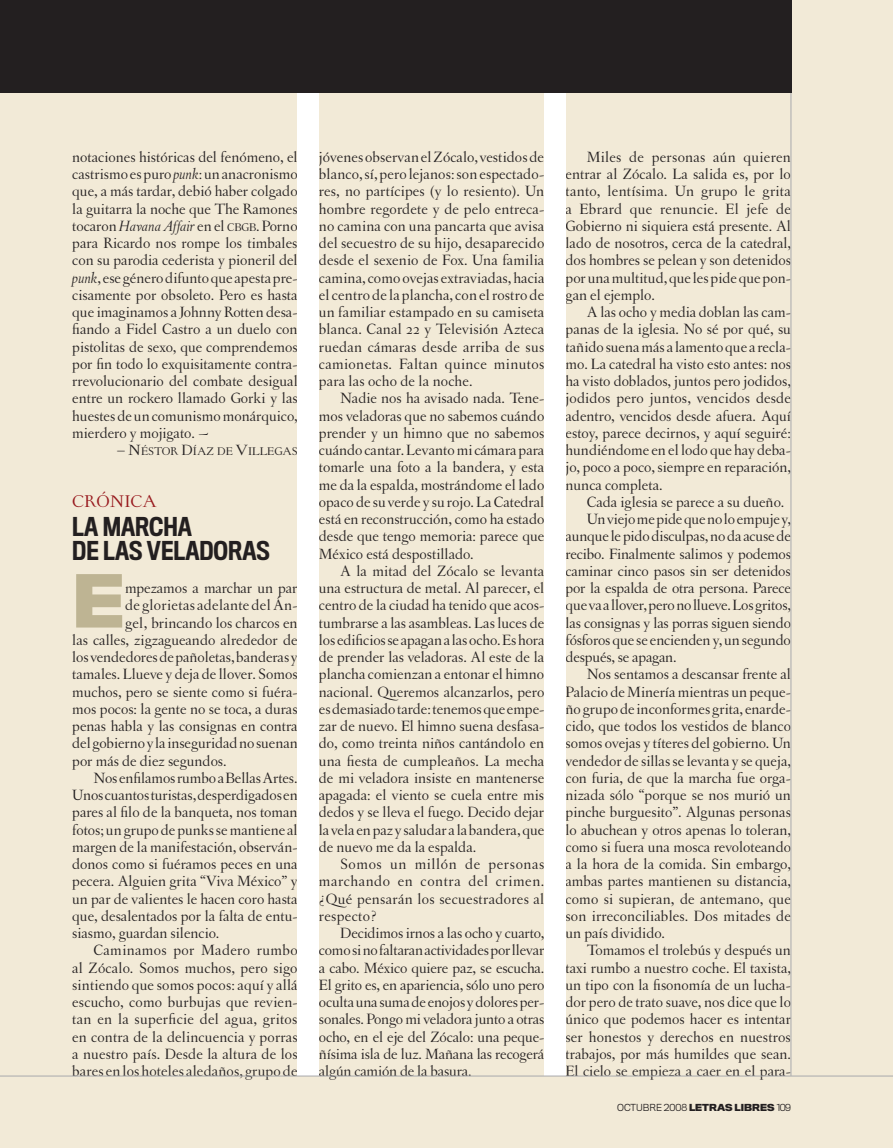
<style>
.page{position:relative;width:893px;height:1148px;background:#f2ead7}
.page>*{position:absolute;margin:0;border:0;box-sizing:border-box;transform-origin:0 0}
.t1{font:700 67.65px "Titling Gothic FB Normal";color:#beb493}
.t2{font:500 24px/24px "Titling Gothic FB Cond";color:#231f20}
.t3{font:18px "Letras Oldstyle Expert";color:#981a1e}
.t4{font:15.75px/17.2px "Letras Oldstyle";color:#231f20;text-align:justify}
.t5{font:15.75px "Letras Oldstyle";letter-spacing:.02em;color:#231f20}
.t6{font:11.85px "Letras Oldstyle Expert";color:#231f20}
.t7{font:300 9px "Titling Gothic FB Normal";color:#231f20}
.s1{font-style:italic}
.s2{font-size:11.85px}
.s3{font-size:15.75px}
.s4{font-weight:700}
</style>
<div class="page">
<hr style="left:791px;top:0;width:1px;height:1076px;background:#a8a9ad">
<div style="left:298px;top:93px;width:21px;height:983px;background:#fff"></div>
<div style="left:544px;top:93px;width:21px;height:983px;background:#fff"></div>
<hr style="left:0;top:1076px;width:893px;height:1px;background:#a8a9ad">
<div style="left:0;top:0;width:791px;height:93px;background:#231f20"></div>
<p class="t4" style="left:72px;top:148px;width:227px">notaciones históricas del fenómeno, el castrismo es puro <span class="s1">punk</span>: un anacronismo que, a más tardar, debió haber colgado la guitarra la noche que The Ramones tocaron <span class="s1">Havana Affair</span> en el <span class="s2">cbgb</span>. Porno para Ricardo nos rompe los timbales con su parodia cederista y pioneril del <span class="s1">punk</span>, ese género difunto que apesta pre&shy;cisamente por obsoleto. Pero es hasta que imaginamos a Johnny Rotten desa&shy;fiando a Fidel Castro a un duelo con pistolitas de sexo, que comprendemos por fin todo lo exquisitamente contra&shy;rrevolucionario del combate desigual entre un rockero llamado Gorki y las huestes de un comunismo monárquico, mierdero y mojigato. ~</p>
<p class="t6" style="left:117px;top:445px;width:182px"><span class="s3">– N</span>ÉSTOR <span class="s3">D</span>ÍAZ DE <span class="s3">V</span>ILLEGAS</p>
<p class="t3" style="left:72px;top:491px;width:86px">CRÓNICA</p>
<h2 class="t2" style="left:72px;top:514px;width:199px">LA MARCHA<br>DE LAS VELADORAS</h2>
<h1 class="t1" style="left:72px;top:559px;width:47px">E</h1>
<p class="t4" style="left:125px;top:579px;width:174px">mpezamos a marchar un par</p>
<p class="t5" style="left:125px;top:596px;width:174px">de glorietas adelante del Án-</p>
<p class="t4" style="left:125px;top:614px;width:174px">gel, brincando los charcos en</p>
<p class="t4" style="left:72px;top:631px;width:227px">las calles, zigzagueando alrededor de</p>
<p class="t4" style="left:72px;top:648px;width:227px">los vendedores de pañoletas, banderas y</p>
<p class="t4" style="left:72px;top:666px;width:227px">tamales. Llueve y deja de llover. Somos</p>
<p class="t4" style="left:72px;top:683px;width:227px">muchos, pero se siente como si fuéra-</p>
<p class="t4" style="left:72px;top:700px;width:227px">mos pocos: la gente no se toca, a duras</p>
<p class="t4" style="left:72px;top:717px;width:227px">penas habla y las consignas en contra</p>
<p class="t4" style="left:72px;top:735px;width:227px">del gobierno y la inseguridad no suenan</p>
<p class="t4" style="left:72px;top:752px;width:156px">por más de diez segundos.</p>
<p class="t4" style="left:94px;top:769px;width:206px">Nos enfilamos rumbo a Bellas Artes.</p>
<p class="t4" style="left:72px;top:786px;width:227px">Unos cuantos turistas, desperdigados en</p>
<p class="t4" style="left:72px;top:804px;width:227px">pares al filo de la banqueta, nos toman</p>
<p class="t4" style="left:72px;top:821px;width:227px">fotos; un grupo de punks se mantiene al</p>
<p class="t4" style="left:72px;top:838px;width:227px">margen de la manifestación, observán-</p>
<p class="t4" style="left:72px;top:855px;width:227px">donos como si fuéramos peces en una</p>
<p class="t4" style="left:72px;top:873px;width:227px">pecera. Alguien grita “Viva México” y</p>
<p class="t4" style="left:72px;top:890px;width:227px">un par de valientes le hacen coro hasta</p>
<p class="t4" style="left:72px;top:907px;width:227px">que, desalentados por la falta de entu-</p>
<p class="t4" style="left:72px;top:924px;width:149px">siasmo, guardan silencio.</p>
<p class="t5" style="left:94px;top:941px;width:206px">Caminamos por Madero rumbo</p>
<p class="t4" style="left:72px;top:959px;width:227px">al Zócalo. Somos muchos, pero sigo</p>
<p class="t4" style="left:72px;top:976px;width:227px">sintiendo que somos pocos: aquí y allá</p>
<p class="t4" style="left:72px;top:993px;width:227px">escucho, como burbujas que revien-</p>
<p class="t5" style="left:72px;top:1010px;width:227px">tan en la superficie del agua, gritos</p>
<p class="t4" style="left:72px;top:1028px;width:227px">en contra de la delincuencia y porras</p>
<p class="t4" style="left:72px;top:1045px;width:227px">a nuestro país. Desde la altura de los</p>
<p class="t4" style="left:72px;top:1062px;width:227px">bares en los hoteles aledaños, grupo de</p>
<p class="t4" style="left:319px;top:148px;width:227px">jóvenes observan el Zócalo, vestidos de blanco, sí, pero lejanos: son espectado&shy;res, no partícipes (y lo resiento). Un hombre regordete y de pelo entreca&shy;no camina con una pancarta que avisa del secuestro de su hijo, desaparecido desde el sexenio de Fox. Una familia camina, como ovejas extraviadas, hacia el centro de la plancha, con el rostro de un familiar estampado en su camiseta blanca. Canal 22 y Televisión Azteca ruedan cámaras desde arriba de sus camionetas. Faltan quince minutos para las ocho de la noche.</p>
<p class="t4" style="left:319px;top:390px;width:227px;text-indent:21px">Nadie nos ha avisado nada. Tene&shy;mos veladoras que no sabemos cuándo prender y un himno que no sabemos cuándo cantar. Levanto mi cámara para tomarle una foto a la bandera, y esta me da la espalda, mostrándome el lado opaco de su verde y su rojo. La Catedral está en reconstrucción, como ha estado desde que tengo memoria: parece que México está despostillado.</p>
<p class="t4" style="left:319px;top:562px;width:227px;text-indent:21px">A la mitad del Zócalo se levanta una estructura de metal. Al parecer, el centro de la ciudad ha tenido que acos&shy;tumbrarse a las asambleas. Las luces de los edificios se apagan a las ocho. Es hora de prender las veladoras. Al este de la plancha comienzan a entonar el himno nacional. Queremos alcanzarlos, pero es demasiado tarde: tenemos que empe&shy;zar de nuevo. El himno suena desfasa&shy;do, como treinta niños cantándolo en una fiesta de cumpleaños. La mecha de mi veladora insiste en mantenerse apagada: el viento se cuela entre mis dedos y se lleva el fuego. Decido dejar la vela en paz y saludar a la bandera, que de nuevo me da la espalda.</p>
<p class="t4" style="left:319px;top:855px;width:227px;text-indent:21px">Somos un millón de personas marchando en contra del crimen. ¿Qué pensarán los secuestradores al respecto?</p>
<p class="t4" style="left:319px;top:924px;width:227px;text-indent:21px">Decidimos irnos a las ocho y cuarto, como si no faltaran actividades por llevar a cabo. México quiere paz, se escucha.<br>El grito es, en apariencia, sólo uno pero oculta una suma de enojos y dolores per&shy;sonales. Pongo mi veladora junto a otras ocho, en el eje del Zócalo: una peque&shy;ñísima isla de luz. Mañana las recogerá algún camión de la basura.</p>
<p class="t4" style="left:565px;top:148px;width:227px;text-indent:21px">Miles de personas aún quieren entrar al Zócalo. La salida es, por lo tanto, lentísima. Un grupo le grita a Ebrard que renuncie. El jefe de Gobierno ni siquiera está presente. Al lado de nosotros, cerca de la catedral, dos hombres se pelean y son detenidos por una multitud, que les pide que pon&shy;gan el ejemplo.</p>
<p class="t4" style="left:565px;top:303px;width:227px;text-indent:21px">A las ocho y media doblan las cam&shy;panas de la iglesia. No sé por qué, su tañido suena más a lamento que a recla&shy;mo. La catedral ha visto esto antes: nos ha visto doblados, juntos pero jodidos, jodidos pero juntos, vencidos desde adentro, vencidos desde afuera. Aquí estoy, parece decirnos, y aquí seguiré: hundiéndome en el lodo que hay deba&shy;jo, poco a poco, siempre en reparación, nunca completa.</p>
<p class="t4" style="left:587px;top:493px;width:199px">Cada iglesia se parece a su dueño.</p>
<p class="t4" style="left:587px;top:510px;width:206px">Un viejo me pide que no lo empuje y,</p>
<p class="t4" style="left:565px;top:528px;width:227px">aunque le pido disculpas, no da acuse de</p>
<p class="t4" style="left:565px;top:545px;width:227px">recibo. Finalmente salimos y podemos</p>
<p class="t4" style="left:565px;top:562px;width:227px">caminar cinco pasos sin ser detenidos</p>
<p class="t4" style="left:565px;top:579px;width:227px">por la espalda de otra persona. Parece</p>
<p class="t4" style="left:565px;top:597px;width:227px">que va a llover, pero no llueve. Los gritos,</p>
<p class="t4" style="left:565px;top:614px;width:227px">las consignas y las porras siguen siendo</p>
<p class="t4" style="left:565px;top:631px;width:227px">fósforos que se encienden y, un segundo</p>
<p class="t4" style="left:565px;top:648px;width:113px">después, se apagan.</p>
<p class="t4" style="left:587px;top:666px;width:206px">Nos sentamos a descansar frente al</p>
<p class="t4" style="left:565px;top:683px;width:227px">Palacio de Minería mientras un peque-</p>
<p class="t4" style="left:565px;top:700px;width:227px">ño grupo de inconformes grita, enarde-</p>
<p class="t4" style="left:565px;top:717px;width:227px">cido, que todos los vestidos de blanco</p>
<p class="t4" style="left:565px;top:735px;width:227px">somos ovejas y títeres del gobierno. Un</p>
<p class="t4" style="left:565px;top:752px;width:227px">vendedor de sillas se levanta y se queja,</p>
<p class="t4" style="left:565px;top:769px;width:227px">con furia, de que la marcha fue orga-</p>
<p class="t4" style="left:565px;top:786px;width:227px">nizada sólo “porque se nos murió un</p>
<p class="t4" style="left:565px;top:804px;width:227px">pinche burguesito”. Algunas personas</p>
<p class="t4" style="left:565px;top:821px;width:227px">lo abuchean y otros apenas lo toleran,</p>
<p class="t4" style="left:565px;top:838px;width:227px">como si fuera una mosca revoloteando</p>
<p class="t4" style="left:565px;top:855px;width:227px">a la hora de la comida. Sin embargo,</p>
<p class="t4" style="left:565px;top:873px;width:227px">ambas partes mantienen su distancia,</p>
<p class="t4" style="left:565px;top:890px;width:227px">como si supieran, de antemano, que</p>
<p class="t4" style="left:565px;top:907px;width:227px">son irreconciliables. Dos mitades de</p>
<p class="t4" style="left:565px;top:924px;width:101px">un país dividido.</p>
<p class="t4" style="left:587px;top:942px;width:206px">Tomamos el trolebús y después un</p>
<p class="t4" style="left:565px;top:959px;width:227px">taxi rumbo a nuestro coche. El taxista,</p>
<p class="t4" style="left:565px;top:976px;width:227px">un tipo con la fisonomía de un lucha-</p>
<p class="t4" style="left:565px;top:993px;width:227px">dor pero de trato suave, nos dice que lo</p>
<p class="t4" style="left:565px;top:1011px;width:227px">único que podemos hacer es intentar</p>
<p class="t4" style="left:565px;top:1028px;width:227px">ser honestos y derechos en nuestros</p>
<p class="t4" style="left:565px;top:1045px;width:227px">trabajos, por más humildes que sean.</p>
<p class="t4" style="left:565px;top:1062px;width:227px">El cielo se empieza a caer en el para-</p>
<p class="t7" style="left:617px;top:1102px;width:175px">OCTUBRE 2008 <span class="s4">LETRAS LIBRES</span> 109</p>
</div>
